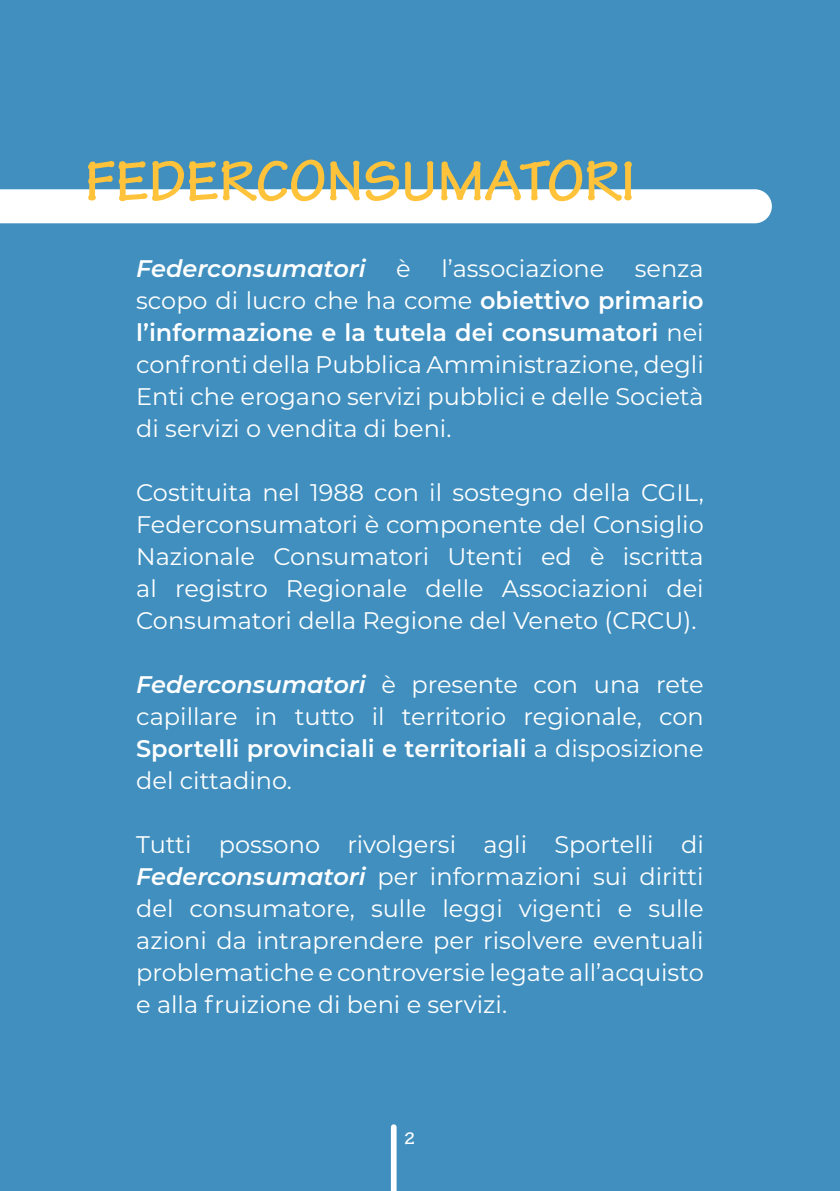
<style>
.page{position:relative;width:840px;height:1191px;background:#fff}
.page>*{position:absolute;margin:0;border:0;box-sizing:border-box;transform-origin:0 0}
.t1{font:700 60px "Tekton Pro";color:#fec33b}
.t2{font:24px/32px "Montserrat";color:#fff;text-align:justify}
.t3{font:italic 600 24px "Montserrat";color:#fff}
.t4{font:700 18px "Tekton Pro";color:#fff}
.s1{font-weight:600}
.s2{font-weight:600;font-style:italic}
</style>
<div class="page">
<div style="left:0;top:0;width:839px;height:1191px;background:#408fbf"></div>
<svg style="left:390px;top:1124px;width:6px;height:67px"></svg>
<div style="left:0;top:189px;width:771px;height:34px;background:#fff"></div>
<p class="t1" style="left:85px;top:146px;width:551px">FEDERCONSUMATORI</p>
<p class="t3" style="left:136px;top:251px;width:231px">Federconsumatori</p>
<p class="t2" style="left:396px;top:252px;width:16px">è</p>
<p class="t2" style="left:441px;top:252px;width:164px">l’associazione</p>
<p class="t2" style="left:136px;top:252px;width:568px;text-indent:498px">senza scopo di lucro che ha come <span class="s1">obiettivo primario l’informazione e la tutela dei consumatori</span> nei confronti della Pubblica Amministrazione, degli Enti che erogano servizi pubblici e delle Società di servizi o vendita di beni.</p>
<p class="t2" style="left:136px;top:476px;width:568px">Costituita nel 1988 con il sostegno della CGIL, Federconsumatori è componente del Consiglio Nazionale Consumatori Utenti ed è iscritta al registro Regionale delle Associazioni dei Consumatori della Regione del Veneto (CRCU).</p>
<p class="t2" style="left:136px;top:668px;width:568px"><span class="s2">Federconsumatori</span> è presente con una rete capillare in tutto il territorio regionale, con <span class="s1">Sportelli provinciali e territoriali</span> a disposizione del cittadino.</p>
<p class="t2" style="left:136px;top:828px;width:568px">Tutti possono rivolgersi agli Sportelli di <span class="s2">Federconsumatori</span> per informazioni sui diritti del consumatore, sulle leggi vigenti e sulle azioni da intraprendere per risolvere eventuali problematiche e controversie legate all’acquisto e alla fruizione di beni e servizi.</p>
<p class="t4" style="left:403px;top:1127px;width:13px">2</p>
</div>
